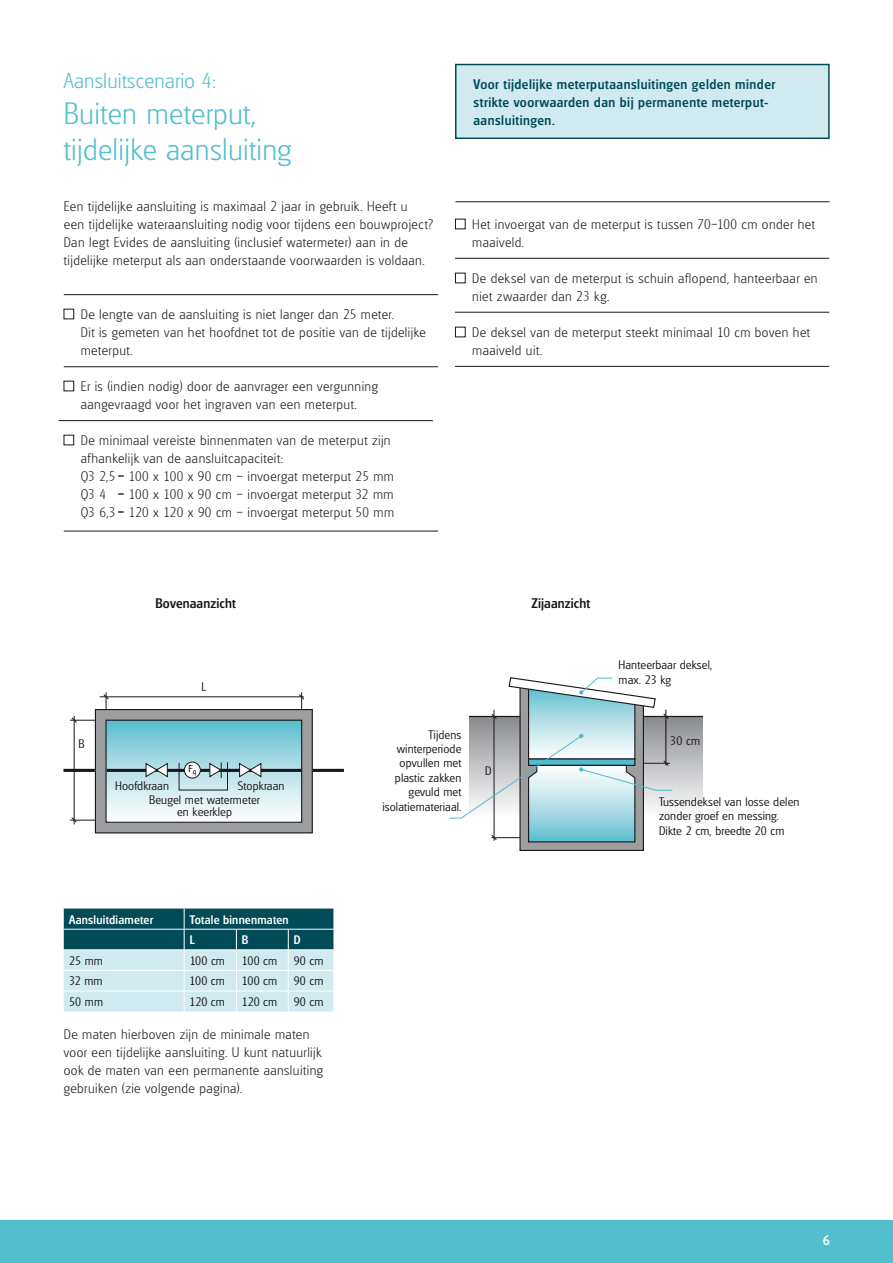
<style>
.page{position:relative;width:893px;height:1263px;background:#fff}
.page>*{position:absolute;margin:0;border:0;box-sizing:border-box;transform-origin:0 0}
.t1{font:200 30px/36px "Glasgow";letter-spacing:.01em;color:#52bece}
.t2{font:200 21px "Glasgow";letter-spacing:.01em;color:#52bece}
.t3{font:200 13.5px/18px "Glasgow";letter-spacing:.03em;color:#1a171c}
.t4{font:500 13.5px/18px "Glasgow";letter-spacing:.035em;color:#004b57}
.t5{font:500 13.5px "Glasgow";letter-spacing:.01em;color:#1a171c}
.t6{font:500 13.5px "Glasgow";color:#fff}
.t7{font:300 12px/14.4px "Glasgow";letter-spacing:.01em;color:#1a171c}
.t8{font:500 12px/20.7px "Glasgow";letter-spacing:.02em;color:#fff}
.t9{font:9.75px "Glasgow";color:#1a171c}
</style>
<div class="page">
<div style="left:0;top:1220px;width:893px;height:43px;background:#52bece"></div>
<div style="left:64px;top:309px;width:10px;height:10px;border:1px solid #1a171c"></div>
<div style="left:64px;top:381px;width:10px;height:10px;border:1px solid #1a171c"></div>
<div style="left:64px;top:435px;width:10px;height:10px;border:1px solid #1a171c"></div>
<hr style="left:64px;top:294px;width:374px;height:1px;background:#1a171c">
<hr style="left:64px;top:366px;width:374px;height:1px;background:#1a171c">
<hr style="left:59px;top:420px;width:374px;height:1px;background:#1a171c">
<hr style="left:64px;top:531px;width:374px;height:1px;background:#1a171c">
<hr style="left:455px;top:201px;width:375px;height:1px;background:#1a171c">
<hr style="left:455px;top:258px;width:374px;height:1px;background:#1a171c">
<hr style="left:455px;top:312px;width:374px;height:1px;background:#1a171c">
<hr style="left:455px;top:366px;width:374px;height:1px;background:#1a171c">
<div style="left:456px;top:65px;width:373px;height:73px;background:#d0eaef"></div>
<div style="left:455px;top:64px;width:375px;height:75px;border:2px solid #004b57"></div>
<div style="left:455px;top:219px;width:10px;height:10px;border:1px solid #1a171c"></div>
<div style="left:455px;top:273px;width:10px;height:10px;border:1px solid #1a171c"></div>
<div style="left:455px;top:327px;width:10px;height:10px;border:1px solid #1a171c"></div>
<div style="left:469px;top:716px;width:234px;height:102px;background:linear-gradient(to bottom,#888a8c,#fefeff)"></div>
<hr style="left:469px;top:716px;width:234px;height:1px;background:#1a171c">
<svg style="left:449px;top:677px;width:224px;height:174px"></svg>
<hr style="left:100px;top:696px;width:204px;height:1px;background:#1a171c">
<hr style="left:74px;top:716px;width:1px;height:108px;background:#1a171c">
<svg style="left:103px;top:692px;width:6px;height:17px"></svg>
<svg style="left:299px;top:692px;width:6px;height:17px"></svg>
<div style="left:95px;top:709px;width:217px;height:124px;background:#9c9e9f"></div>
<div style="left:95px;top:709px;width:218px;height:124px;border:1px solid #1a171c"></div>
<div style="left:106px;top:720px;width:196px;height:102px;background:linear-gradient(to bottom,#5fbece,#fffffe)"></div>
<div style="left:105px;top:720px;width:197px;height:103px;border:1px solid #1a171c"></div>
<svg style="left:70px;top:717px;width:25px;height:6px"></svg>
<svg style="left:70px;top:817px;width:25px;height:6px"></svg>
<hr style="left:107px;top:769px;width:194px;height:3px;background:#1a171c">
<hr style="left:63px;top:769px;width:32px;height:3px;background:#1a171c">
<hr style="left:313px;top:769px;width:31px;height:3px;background:#1a171c">
<svg style="left:145px;top:762px;width:23px;height:16px"></svg>
<svg style="left:239px;top:762px;width:23px;height:16px"></svg>
<svg style="left:178px;top:761px;width:50px;height:30px"></svg>
<svg style="left:64px;top:908px;width:270px;height:103px;background:#83aeb6"></svg>
<h2 class="t2" style="left:64px;top:68px;width:154px">Aansluitscenario 4:</h2>
<h1 class="t1" style="left:64px;top:95px;width:229px">Buiten meterput, tijdelijke aansluiting</h1>
<p class="t3" style="left:64px;top:197px;width:371px">Een tijdelijke aansluiting is maximaal 2 jaar in gebruik. Heeft u<br>een tijdelijke wateraansluiting nodig voor tijdens een bouwproject?<br>Dan legt Evides de aansluiting (inclusief watermeter) aan in de tijdelijke meterput als aan onderstaande voorwaarden is voldaan.</p>
<p class="t3" style="left:81px;top:305px;width:346px">De lengte van de aansluiting is niet langer dan 25 meter.<br>Dit is gemeten van het hoofdnet tot de positie van de tijdelijke meterput.</p>
<p class="t3" style="left:81px;top:377px;width:299px">Er is (indien nodig) door de aanvrager een vergunning aangevraagd voor het ingraven van een meterput.</p>
<p class="t3" style="left:81px;top:431px;width:315px">De minimaal vereiste binnenmaten van de meterput zijn afhankelijk van de aansluitcapaciteit:<br>Q3 2,5 = 100 x 100 x 90 cm – invoergat meterput 25 mm Q3 4 = 100 x 100 x 90 cm – invoergat meterput 32 mm Q3 6,3 = 120 x 120 x 90 cm – invoergat meterput 50 mm</p>
<p class="t4" style="left:473px;top:75px;width:303px">Voor tijdelijke meterputaansluitingen gelden minder strikte voorwaarden dan bij permanente meterput&shy;aansluitingen.</p>
<p class="t3" style="left:472px;top:215px;width:344px">Het invoergat van de meterput is tussen 70–100 cm onder het maaiveld.</p>
<p class="t3" style="left:472px;top:269px;width:347px">De deksel van de meterput is schuin aflopend, hanteerbaar en niet zwaarder dan 23 kg.</p>
<p class="t3" style="left:472px;top:323px;width:339px">De deksel van de meterput steekt minimaal 10 cm boven het maaiveld uit.</p>
<p class="t7" style="left:78px;top:737px;width:8px">B</p>
<p class="t5" style="left:155px;top:595px;width:82px">Bovenaanzicht</p>
<p class="t5" style="left:531px;top:595px;width:60px">Zijaanzicht</p>
<p class="t7" style="left:201px;top:679px;width:6px">L</p>
<p class="t9" style="left:189px;top:763px;width:9px">F<sub>q</sub></p>
<p class="t7" style="left:149px;top:778px;width:137px;text-indent:89px">Stopkraan<br>Beugel met watermeter</p>
<p class="t7" style="left:177px;top:805px;width:56px">en keerklep</p>
<p class="t7" style="left:115px;top:778px;width:55px">Hoofdkraan</p>
<p class="t7" style="left:382px;top:727px;width:81px;text-align:right">Tijdens winterperiode opvullen met plastic zakken gevuld met isolatiemateriaal.</p>
<p class="t7" style="left:485px;top:764px;width:8px">D</p>
<p class="t7" style="left:618px;top:658px;width:95px">Hanteerbaar deksel, max. 23 kg</p>
<p class="t7" style="left:670px;top:733px;width:31px">30 cm</p>
<p class="t7" style="left:659px;top:794px;width:142px">Tussendeksel van losse delen zonder groef en messing.<br>Dikte 2 cm, breedte 20 cm</p>
<p class="t8" style="left:69px;top:909px;width:85px">Aansluitdiameter</p>
<p class="t8" style="left:190px;top:909px;width:101px">Totale binnenmaten<br>L</p>
<p class="t8" style="left:242px;top:929px;width:8px">B</p>
<p class="t8" style="left:294px;top:929px;width:8px">D</p>
<p class="t7" style="left:69px;top:953px;width:35px">25 mm</p>
<p class="t7" style="left:190px;top:953px;width:37px">100 cm</p>
<p class="t7" style="left:242px;top:953px;width:37px">100 cm</p>
<p class="t7" style="left:294px;top:953px;width:31px">90 cm</p>
<p class="t7" style="left:69px;top:974px;width:35px">32 mm</p>
<p class="t7" style="left:190px;top:974px;width:37px">100 cm</p>
<p class="t7" style="left:242px;top:974px;width:37px">100 cm</p>
<p class="t7" style="left:294px;top:974px;width:31px">90 cm</p>
<p class="t7" style="left:69px;top:994px;width:35px">50 mm</p>
<p class="t7" style="left:190px;top:994px;width:37px">120 cm</p>
<p class="t7" style="left:242px;top:994px;width:37px">120 cm</p>
<p class="t7" style="left:294px;top:994px;width:31px">90 cm</p>
<p class="t3" style="left:64px;top:1025px;width:261px">De maten hierboven zijn de minimale maten voor een tijdelijke aansluiting. U kunt natuurlijk ook de maten van een permanente aansluiting gebruiken (zie volgende pagina).</p>
<p class="t6" style="left:823px;top:1232px;width:9px">6</p>
</div>
